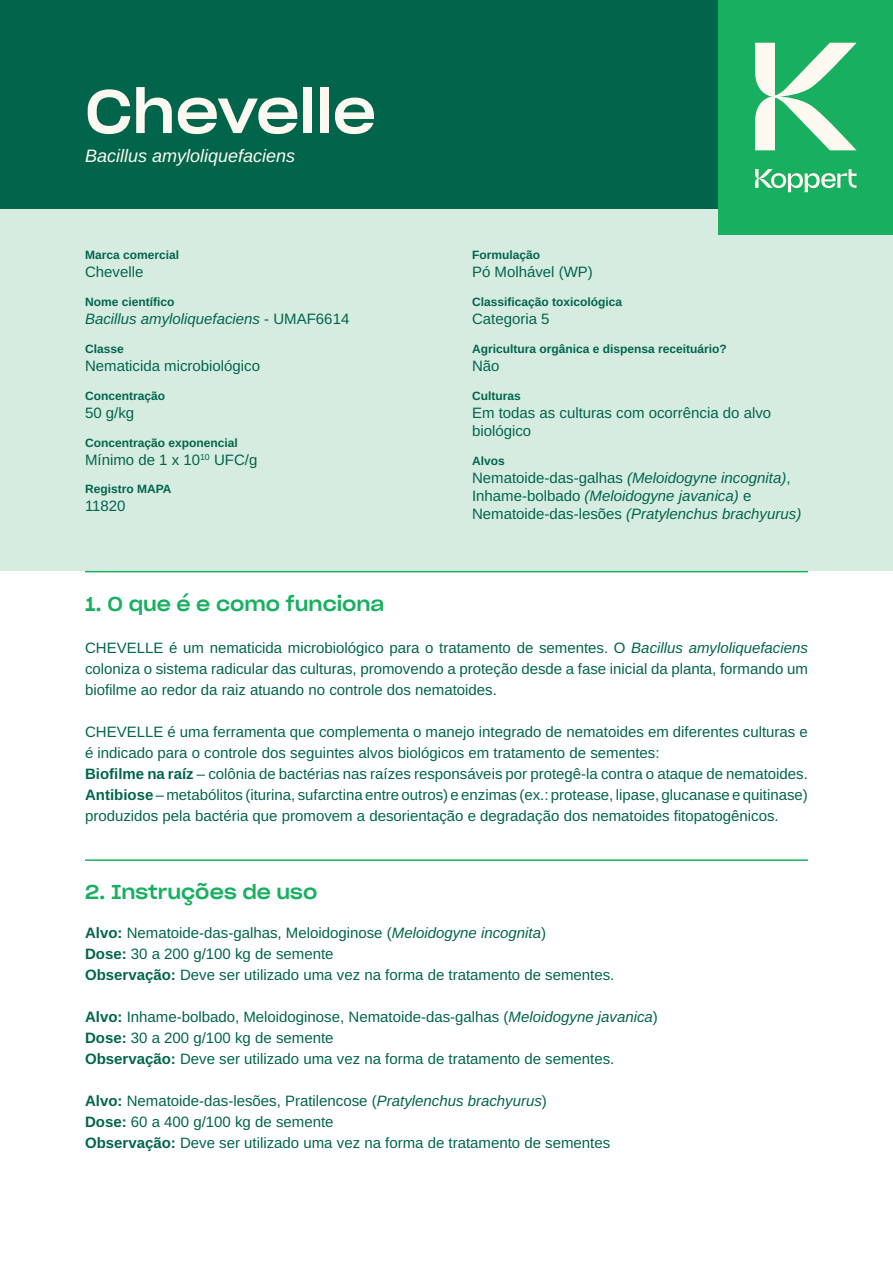
<style>
.page{position:relative;width:893px;height:1263px;background:#fff}
.page>*{position:absolute;margin:0;border:0;box-sizing:border-box;transform-origin:0 0}
.t1{font:60px "Sharp Grotesk Medium 22";color:#fef9f0}
.t2{font:19.5px "Sharp Grotesk Medium 22";color:#18b060}
.t3{font:italic 18px "Arimo";color:#fef9f0}
.t4{font:15px/21px "Arimo";color:#00654b}
.t5{font:italic 15px/18px "Arimo";color:#00654b}
.t6{font:700 12px "Arimo";color:#00654b}
.s1{font-style:normal}
.s2{font-style:italic}
.s3{font-weight:700}
</style>
<div class="page">
<div style="left:0;top:208px;width:893px;height:363px;background:#d7ece1"></div>
<div style="left:0;top:0;width:893px;height:209px;background:#00654b"></div>
<div style="left:719px;top:0;width:174px;height:235px;background:#18b060"></div>
<svg style="left:755px;top:43px;width:101px;height:149px"></svg>
<hr style="left:85px;top:571px;width:723px;height:1px;background:#18b060">
<hr style="left:85px;top:859px;width:723px;height:2px;background:#18b060">
<p class="t1" style="left:85px;top:59px;width:293px">Chevelle</p>
<p class="t3" style="left:85px;top:143px;width:212px">Bacillus amyloliquefaciens</p>
<p class="t6" style="left:85px;top:247px;width:96px">Marca comercial</p>
<p class="t4" style="left:85px;top:262px;width:60px">Chevelle</p>
<p class="t6" style="left:85px;top:294px;width:91px">Nome científico</p>
<p class="t5" style="left:85px;top:310px;width:266px">Bacillus amyloliquefaciens <span class="s1">- UMAF6614</span></p>
<p class="t6" style="left:85px;top:340px;width:40px">Classe</p>
<p class="t4" style="left:85px;top:355px;width:177px">Nematicida microbiológico</p>
<p class="t6" style="left:85px;top:387px;width:82px">Concentração</p>
<p class="t4" style="left:85px;top:402px;width:51px">50 g/kg</p>
<p class="t6" style="left:85px;top:434px;width:154px">Concentração exponencial</p>
<p class="t4" style="left:85px;top:449px;width:174px">Mínimo de 1 x 10<sup>10</sup> UFC/g</p>
<p class="t6" style="left:85px;top:481px;width:88px">Registro MAPA</p>
<p class="t4" style="left:85px;top:496px;width:42px">11820</p>
<p class="t6" style="left:472px;top:247px;width:70px">Formulação</p>
<p class="t4" style="left:472px;top:262px;width:122px">Pó Molhável (WP)</p>
<p class="t6" style="left:472px;top:294px;width:152px">Classificação toxicológica</p>
<p class="t4" style="left:472px;top:309px;width:79px">Categoria 5</p>
<p class="t6" style="left:472px;top:340px;width:256px">Agricultura orgânica e dispensa receituário?</p>
<p class="t4" style="left:472px;top:355px;width:29px">Não</p>
<p class="t6" style="left:472px;top:387px;width:50px">Culturas</p>
<p class="t4" style="left:472px;top:404px;width:301px;line-height:18px">Em todas as culturas com ocorrência do alvo biológico</p>
<p class="t6" style="left:472px;top:452px;width:34px">Alvos</p>
<p class="t5" style="left:472px;top:469px;width:331px"><span class="s1">Nematoide-das-galhas</span> (Meloidogyne incognita)<span class="s1">,<br>Inhame-bolbado</span> (Meloidogyne javanica) <span class="s1">e<br>Nematoide-das-lesões</span> (Pratylenchus brachyurus)</p>
<p class="t2" style="left:85px;top:587px;width:301px">1. O que é e como funciona</p>
<p class="t4" style="left:85px;top:637px;width:724px;text-align:justify">CHEVELLE é um nematicida microbiológico para o tratamento de sementes. O <span class="s2">Bacillus amyloliquefaciens </span>coloniza o sistema radicular das culturas, promovendo a proteção desde a fase inicial da planta, formando um biofilme ao redor da raiz atuando no controle dos nematoides.</p>
<p class="t4" style="left:85px;top:721px;width:724px">CHEVELLE é uma ferramenta que complementa o manejo integrado de nematoides em diferentes culturas e é indicado para o controle dos seguintes alvos biológicos em tratamento de sementes:</p>
<p class="t4" style="left:85px;top:763px;width:724px"><span class="s3">Biofilme na raíz</span> – colônia de bactérias nas raízes responsáveis por protegê-la contra o ataque de nematoides.</p>
<p class="t4" style="left:85px;top:784px;width:724px"><span class="s3">Antibiose</span> – metabólitos (iturina, sufarctina entre outros) e enzimas (ex.: protease, lipase, glucanase e quitinase) produzidos pela bactéria que promovem a desorientação e degradação dos nematoides fitopatogênicos.</p>
<p class="t2" style="left:85px;top:875px;width:234px">2. Instruções de uso</p>
<p class="t4" style="left:85px;top:923px;width:463px"><span class="s3">Alvo:</span> Nematoide-das-galhas, Meloidoginose (<span class="s2">Meloidogyne incognita</span>)</p>
<p class="t4" style="left:85px;top:944px;width:250px"><span class="s3">Dose:</span> 30 a 200 g/100 kg de semente</p>
<p class="t4" style="left:85px;top:965px;width:531px"><span class="s3">Observação:</span> Deve ser utilizado uma vez na forma de tratamento de sementes.</p>
<p class="t4" style="left:85px;top:1007px;width:574px"><span class="s3">Alvo:</span> Inhame-bolbado, Meloidoginose, Nematoide-das-galhas (<span class="s2">Meloidogyne javanica</span>)</p>
<p class="t4" style="left:85px;top:1028px;width:250px"><span class="s3">Dose:</span> 30 a 200 g/100 kg de semente</p>
<p class="t4" style="left:85px;top:1049px;width:531px"><span class="s3">Observação:</span> Deve ser utilizado uma vez na forma de tratamento de sementes.</p>
<p class="t4" style="left:85px;top:1091px;width:463px"><span class="s3">Alvo:</span> Nematoide-das-lesões, Pratilencose (<span class="s2">Pratylenchus brachyurus</span>)</p>
<p class="t4" style="left:85px;top:1112px;width:250px"><span class="s3">Dose:</span> 60 a 400 g/100 kg de semente</p>
<p class="t4" style="left:85px;top:1133px;width:527px"><span class="s3">Observação:</span> Deve ser utilizado uma vez na forma de tratamento de sementes</p>
</div>
